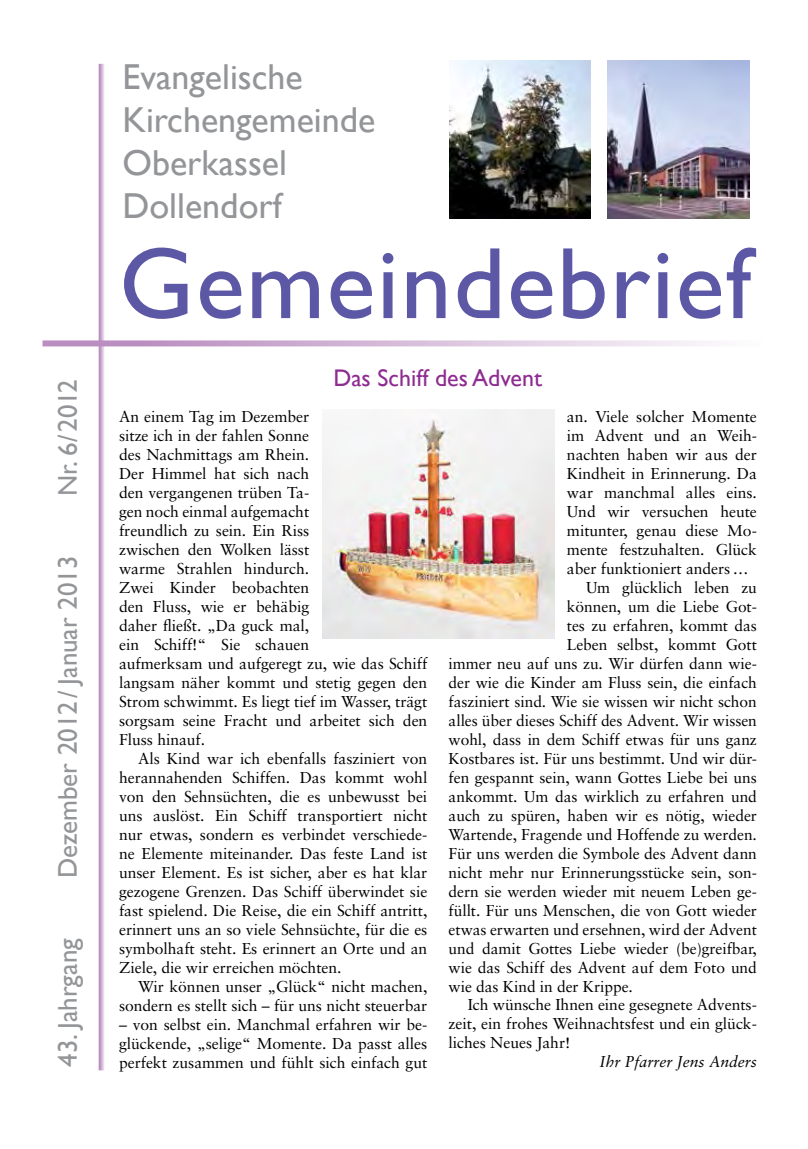
<style>
.page{position:relative;width:808px;height:1149px;background:#fff}
.page>*{position:absolute;margin:0;border:0;box-sizing:border-box;transform-origin:0 0}
.t1{font:102px "Gill Sans";letter-spacing:.015em;color:#5c58a6}
.t2{font:36px/43.2px "Gill Sans";color:#939598}
.t3{font:27px "Gill Sans";color:#939598}
.t4{font:24px "Gill Sans";color:#8e2c91}
.t5{font:15.75px/19px "Sabon";letter-spacing:-.005em;color:#000;text-align:justify}
.t6{font:italic 15.75px "Sabon";letter-spacing:-.005em;color:#000}
</style>
<div class="page">
<svg style="left:99px;top:64px;width:6px;height:1005px"></svg>
<svg style="left:43px;top:340px;width:670px;height:6px;background:#d7bfdb"></svg>
<img style="left:449px;top:61px;width:142px;height:157px">
<img style="left:608px;top:61px;width:141px;height:157px">
<img style="left:322px;top:409px;width:232px;height:229px">
<h3 class="t3" style="left:52px;top:495px;width:118px;rotate:-90deg">Nr. 6/2012</h3>
<h3 class="t3" style="left:52px;top:878px;width:324px;rotate:-90deg">Dezember 2012/ Januar 2013</h3>
<h3 class="t3" style="left:52px;top:1066px;width:130px;rotate:-90deg">43. Jahrgang</h3>
<h2 class="t2" style="left:122px;top:55px;width:254px">Evangelische<br>Kirchengemeinde<br>Oberkassel<br>Dollendorf</h2>
<h1 class="t1" style="left:119px;top:223px;width:634px">Gemeindebrief</h1>
<h3 class="t4" style="left:333px;top:363px;width:210px">Das Schiff des Advent</h3>
<p class="t5" style="left:119px;top:406px;width:310px;text-align:left">An einem Tag im Dezember<br>sitze ich in der fahlen Sonne<br>des Nachmittags am Rhein.<br>Der Himmel hat sich nach<br>den vergangenen trüben Ta-<br>gen noch einmal aufgemacht<br>freundlich zu sein. Ein Riss<br>zwischen den Wolken lässt<br>warme Strahlen hindurch.<br>Zwei Kinder beobachten<br>den Fluss, wie er behäbig<br>daher fließt. „Da guck mal,<br>ein Schiff!“ Sie schauen<br>aufmerksam und aufgeregt zu, wie das Schiff langsam näher kommt und stetig gegen den<br>Strom schwimmt. Es liegt tief im Wasser, trägt sorgsam seine Fracht und arbeitet sich den<br>Fluss hinauf.</p>
<p class="t5" style="left:119px;top:748px;width:310px;text-indent:19px">Als Kind war ich ebenfalls fasziniert von herannahenden Schiffen. Das kommt wohl von den Sehnsüchten, die es unbewusst bei uns auslöst. Ein Schiff transportiert nicht nur etwas, sondern es verbindet verschiede&shy;ne Elemente miteinander. Das feste Land ist unser Element. Es ist sicher, aber es hat klar gezogene Grenzen. Das Schiff überwindet sie fast spielend. Die Reise, die ein Schiff antritt, erinnert uns an so viele Sehnsüchte, für die es symbolhaft steht. Es erinnert an Orte und an Ziele, die wir erreichen möchten.</p>
<p class="t5" style="left:119px;top:976px;width:310px;text-align:right">Wir können unser „Glück“ nicht machen, sondern es stellt sich – für uns nicht steuerbar</p>
<p class="t5" style="left:119px;top:1014px;width:310px">– von selbst ein. Manchmal erfahren wir be&shy;glückende, „selige“ Momente. Da passt alles perfekt zusammen und fühlt sich einfach gut</p>
<p class="t5" style="left:567px;top:406px;width:191px">an. Viele solcher Momente</p>
<p class="t5" style="left:567px;top:425px;width:191px">im Advent und an Weih-</p>
<p class="t5" style="left:567px;top:444px;width:191px">nachten haben wir aus der</p>
<p class="t5" style="left:567px;top:463px;width:191px">Kindheit in Erinnerung. Da</p>
<p class="t5" style="left:567px;top:482px;width:191px">war manchmal alles eins.</p>
<p class="t5" style="left:567px;top:501px;width:191px">Und wir versuchen heute</p>
<p class="t5" style="left:567px;top:520px;width:191px">mitunter, genau diese Mo-</p>
<p class="t5" style="left:567px;top:539px;width:191px">mente festzuhalten. Glück</p>
<p class="t5" style="left:567px;top:558px;width:183px">aber funktioniert anders …</p>
<p class="t5" style="left:586px;top:577px;width:172px">Um glücklich leben zu</p>
<p class="t5" style="left:567px;top:596px;width:191px">können, um die Liebe Got-</p>
<p class="t5" style="left:567px;top:615px;width:191px">tes zu erfahren, kommt das</p>
<p class="t5" style="left:567px;top:634px;width:191px">Leben selbst, kommt Gott</p>
<p class="t5" style="left:449px;top:653px;width:310px">immer neu auf uns zu. Wir dürfen dann wie-</p>
<p class="t5" style="left:449px;top:672px;width:310px">der wie die Kinder am Fluss sein, die einfach</p>
<p class="t5" style="left:449px;top:691px;width:310px">fasziniert sind. Wie sie wissen wir nicht schon</p>
<p class="t5" style="left:449px;top:710px;width:310px">alles über dieses Schiff des Advent. Wir wissen</p>
<p class="t5" style="left:449px;top:729px;width:310px">wohl, dass in dem Schiff etwas für uns ganz</p>
<p class="t5" style="left:449px;top:748px;width:310px">Kostbares ist. Für uns bestimmt. Und wir dür-</p>
<p class="t5" style="left:449px;top:767px;width:310px">fen gespannt sein, wann Gottes Liebe bei uns</p>
<p class="t5" style="left:449px;top:786px;width:310px">ankommt. Um das wirklich zu erfahren und</p>
<p class="t5" style="left:449px;top:805px;width:310px">auch zu spüren, haben wir es nötig, wieder</p>
<p class="t5" style="left:449px;top:824px;width:310px">Wartende, Fragende und Hoffende zu werden.</p>
<p class="t5" style="left:449px;top:843px;width:310px">Für uns werden die Symbole des Advent dann</p>
<p class="t5" style="left:449px;top:862px;width:310px">nicht mehr nur Erinnerungsstücke sein, son-</p>
<p class="t5" style="left:449px;top:881px;width:310px">dern sie werden wieder mit neuem Leben ge-</p>
<p class="t5" style="left:449px;top:900px;width:310px">füllt. Für uns Menschen, die von Gott wieder</p>
<p class="t5" style="left:449px;top:919px;width:310px">etwas erwarten und ersehnen, wird der Advent</p>
<p class="t5" style="left:449px;top:938px;width:310px">und damit Gottes Liebe wieder (be)greifbar,</p>
<p class="t5" style="left:449px;top:957px;width:310px">wie das Schiff des Advent auf dem Foto und</p>
<p class="t5" style="left:449px;top:976px;width:186px">wie das Kind in der Krippe.</p>
<p class="t5" style="left:468px;top:994px;width:291px">Ich wünsche Ihnen eine gesegnete Advents-</p>
<p class="t5" style="left:449px;top:1013px;width:310px">zeit, ein frohes Weihnachtsfest und ein glück-</p>
<p class="t5" style="left:449px;top:1032px;width:123px">liches Neues Jahr!</p>
<p class="t6" style="left:599px;top:1052px;width:159px">Ihr Pfarrer Jens Anders</p>
</div>
